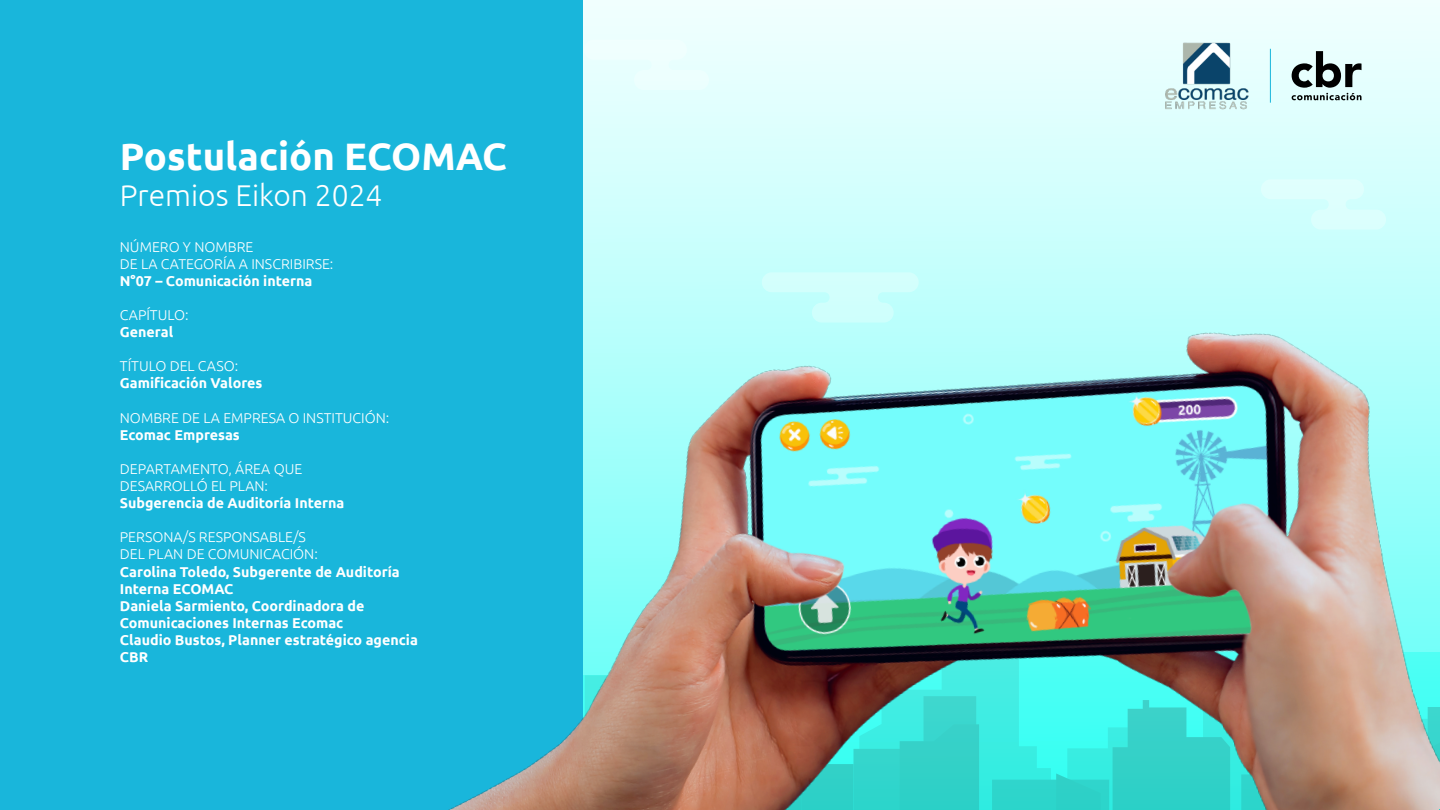
<style>
.page{position:relative;width:1440px;height:810px;background:#fff}
.page>*{position:absolute;margin:0;border:0;box-sizing:border-box;transform-origin:0 0}
.t1{font:700 38.25px "Ubuntu";color:#fff}
.t2{font:300 30px "Ubuntu";color:#fff}
.t3{font:700 14.25px/17.1px "Ubuntu";color:#fff}
.t4{font:300 14.25px/17.1px "Ubuntu";color:#fff}
</style>
<div class="page">
<svg style="left:583px;top:0;width:857px;height:246px;background:#ddfefd"></svg>
<div style="left:584px;top:40px;width:125px;height:50px;background:#ecfffe"></div>
<svg style="left:1261px;top:179px;width:125px;height:51px;background:#d7fffd"></svg>
<div style="left:0;top:0;width:583px;height:810px;background:#19b6db"></div>
<img style="left:448px;top:246px;width:992px;height:564px">
<svg style="left:1292px;top:51px;width:70px;height:49px;background:#95a5a5"></svg>
<hr style="left:1270px;top:49px;width:1px;height:54px;background:#19b6db">
<img style="left:1163px;top:41px;width:89px;height:69px">
<h1 class="t1" style="left:120px;top:133px;width:389px">Postulación ECOMAC</h1>
<h2 class="t2" style="left:120px;top:178px;width:264px">Premios Eikon 2024</h2>
<p class="t4" style="left:120px;top:238px;width:215px">NÚMERO Y NOMBRE<br>DE LA CATEGORÍA A INSCRIBIRSE:</p>
<p class="t3" style="left:120px;top:272px;width:194px">N°07 – Comunicación interna</p>
<p class="t4" style="left:120px;top:306px;width:70px">CAPÍTULO:</p>
<p class="t3" style="left:120px;top:323px;width:55px">General</p>
<p class="t4" style="left:120px;top:357px;width:120px">TÍTULO DEL CASO:</p>
<p class="t3" style="left:120px;top:375px;width:144px">Gamificación Valores</p>
<p class="t4" style="left:120px;top:409px;width:271px">NOMBRE DE LA EMPRESA O INSTITUCIÓN:</p>
<p class="t3" style="left:120px;top:426px;width:122px">Ecomac Empresas</p>
<p class="t4" style="left:120px;top:460px;width:184px">DEPARTAMENTO, ÁREA QUE<br>DESARROLLÓ EL PLAN:</p>
<p class="t3" style="left:120px;top:494px;width:226px">Subgerencia de Auditoría Interna</p>
<p class="t4" style="left:120px;top:528px;width:200px">PERSONA/S RESPONSABLE/S<br>DEL PLAN DE COMUNICACIÓN:</p>
<p class="t3" style="left:120px;top:563px;width:300px">Carolina Toledo, Subgerente de Auditoría<br>Interna ECOMAC<br>Daniela Sarmiento, Coordinadora de<br>Comunicaciones Internas Ecomac<br>Claudio Bustos, Planner estratégico agencia<br>CBR</p>
</div>
